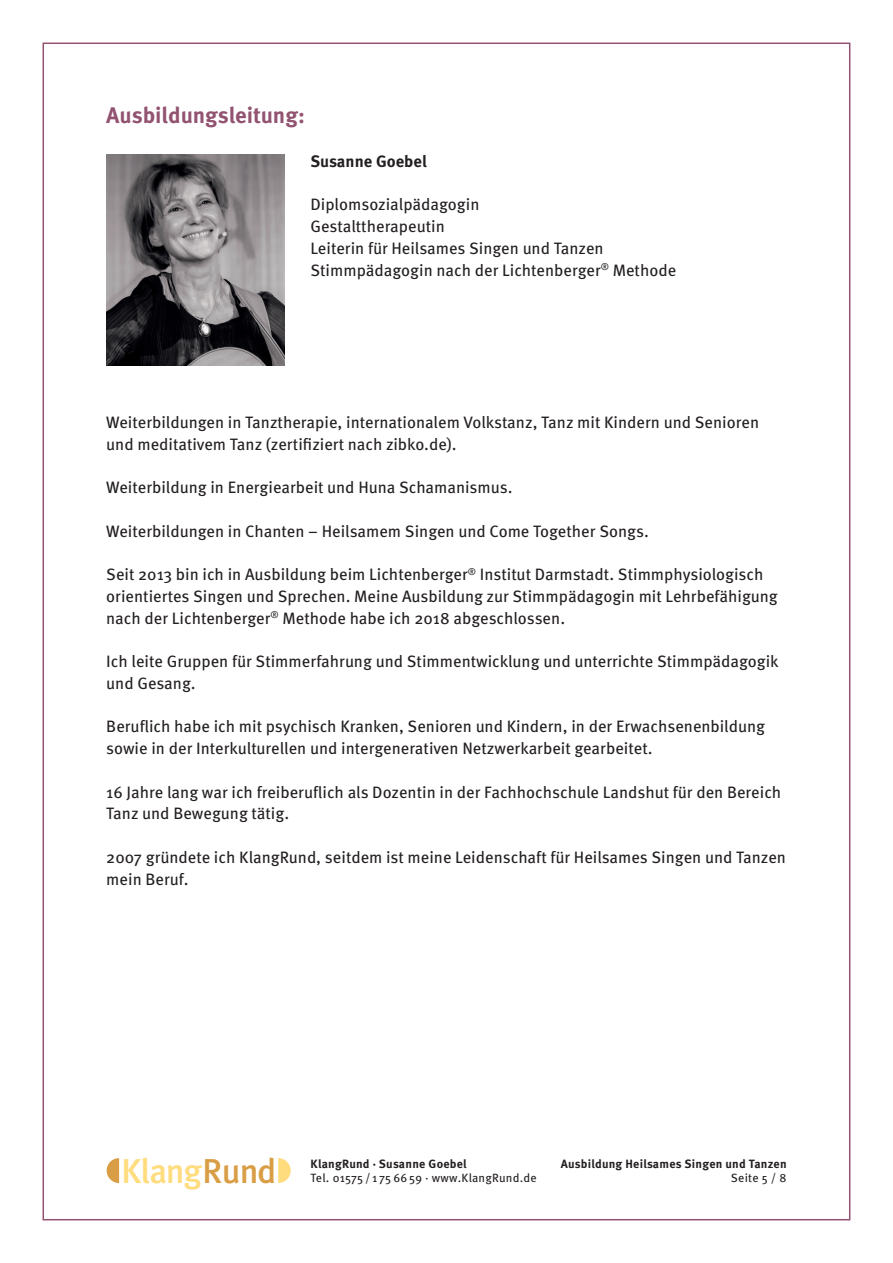
<style>
.page{position:relative;width:893px;height:1263px;background:#fff}
.page>*{position:absolute;margin:0;border:0;box-sizing:border-box;transform-origin:0 0}
.t1{font:500 34.5px "Meta";letter-spacing:-.02em;color:#ffdc7e}
.t2{font:700 22.5px "Meta Pro";letter-spacing:-.005em;color:#925371}
.t3{font:16.5px/21.8px "Meta Pro";color:#231f20}
.t4{font:700 16.5px "Meta Pro";color:#231f20}
.t5{font:700 12px "Meta Pro";letter-spacing:.02em;color:#231f20}
.t6{font:12px "Meta Pro";letter-spacing:.02em;color:#231f20}
.s1{color:#d99e45}
</style>
<div class="page">
<svg style="left:107px;top:1158px;width:12px;height:25px"></svg>
<svg style="left:278px;top:1158px;width:13px;height:25px"></svg>
<img style="left:106px;top:154px;width:179px;height:211px">
<h2 class="t2" style="left:106px;top:98px;width:200px">Ausbildungsleitung:</h2>
<p class="t4" style="left:310px;top:148px;width:118px">Susanne Goebel</p>
<p class="t3" style="left:310px;top:193px;width:367px">Diplomsozialpädagogin<br>Gestalttherapeutin<br>Leiterin für Heilsames Singen und Tanzen Stimmpädagogin nach der Lichtenberger<sup>®</sup> Methode</p>
<p class="t3" style="left:106px;top:410px;width:654px">Weiterbildungen in Tanztherapie, internationalem Volkstanz, Tanz mit Kindern und Senioren und meditativem Tanz (zertifiziert nach zibko.de).</p>
<p class="t3" style="left:106px;top:475px;width:408px">Weiterbildung in Energiearbeit und Huna Schamanismus.</p>
<p class="t3" style="left:106px;top:519px;width:544px">Weiterbildungen in Chanten – Heilsamem Singen und Come Together Songs.</p>
<p class="t3" style="left:106px;top:562px;width:673px">Seit 2013 bin ich in Ausbildung beim Lichtenberger<sup>®</sup> Institut Darmstadt. Stimmphysiologisch orientiertes Singen und Sprechen. Meine Ausbildung zur Stimmpädagogin mit Lehrbefähigung nach der Lichtenberger<sup>®</sup> Methode habe ich 2018 abgeschlossen.</p>
<p class="t3" style="left:106px;top:649px;width:674px">Ich leite Gruppen für Stimmerfahrung und Stimmentwicklung und unterrichte Stimmpädagogik und Gesang.</p>
<p class="t3" style="left:106px;top:715px;width:660px">Beruflich habe ich mit psychisch Kranken, Senioren und Kindern, in der Erwachsenenbildung sowie in der Interkulturellen und intergenerativen Netzwerkarbeit gearbeitet.</p>
<p class="t3" style="left:106px;top:780px;width:676px">16 Jahre lang war ich freiberuflich als Dozentin in der Fachhochschule Landshut für den Bereich<br>Tanz und Bewegung tätig.</p>
<p class="t3" style="left:106px;top:845px;width:681px">2007 gründete ich KlangRund, seitdem ist meine Leidenschaft für Heilsames Singen und Tanzen mein Beruf.</p>
<h1 class="t1" style="left:122px;top:1151px;width:156px">Klang<span class="s1">Rund</span></h1>
<p class="t5" style="left:311px;top:1154px;width:158px">KlangRund · Susanne Goebel</p>
<p class="t6" style="left:311px;top:1169px;width:228px">Tel. 01575 / 1 75 66 59 · www.KlangRund.de</p>
<p class="t5" style="left:561px;top:1154px;width:227px">Ausbildung Heilsames Singen und Tanzen</p>
<p class="t6" style="left:731px;top:1169px;width:57px">Seite 5 / 8</p>
</div>
